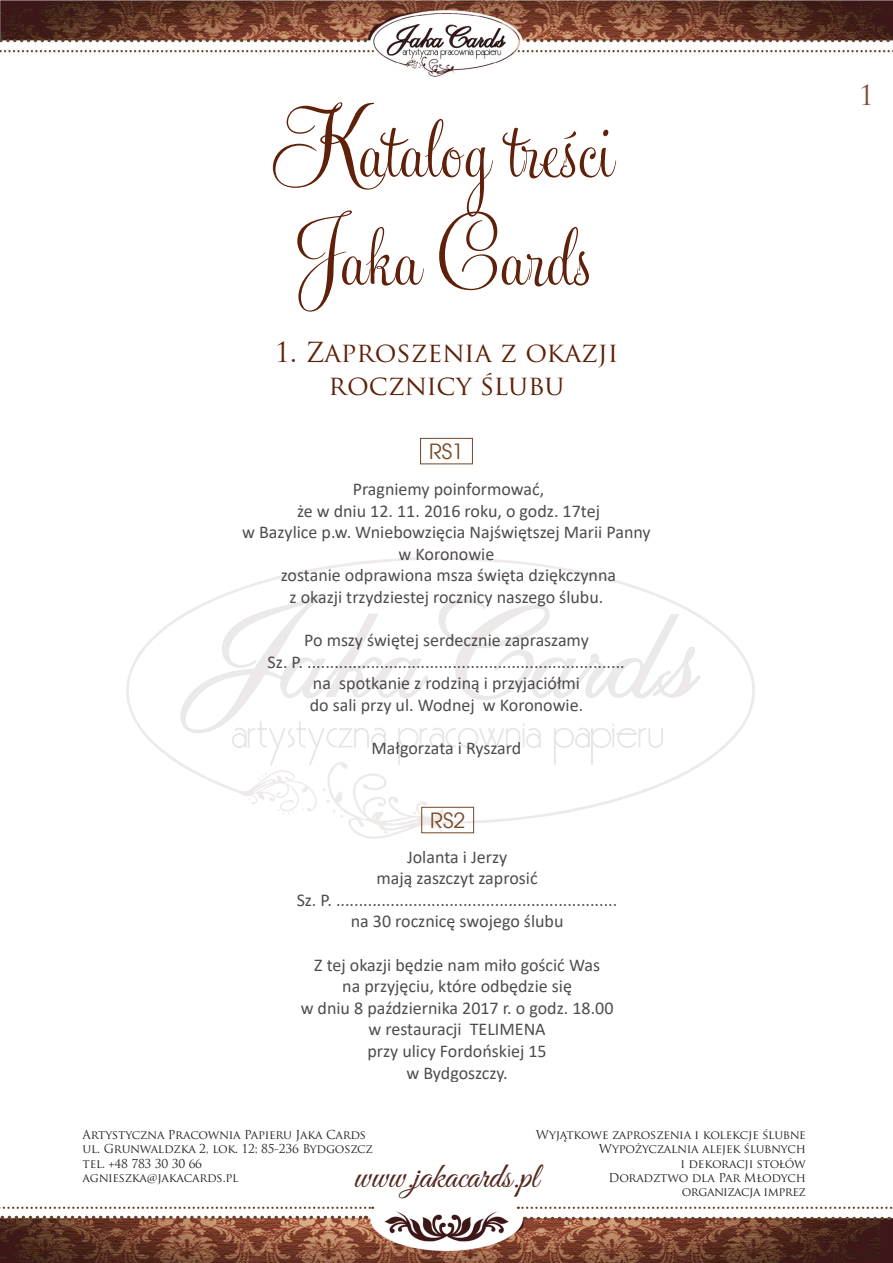
<style>
.page{position:relative;width:893px;height:1263px;background:#fff}
.page>*{position:absolute;margin:0;border:0;box-sizing:border-box;transform-origin:0 0}
.t1{font:90px/108px "Feel Script";letter-spacing:.02em;color:#5f2109}
.t2{font:36px "Great Vibes";color:#54271f}
.Styl_akapitowy_2{font:27px "Trajan Pro";color:#5f2109}
.Styl_akapitowy_3{font:21px "Avant Garde";color:#764725}
.t3{font:18px/21.6px "Calibri";color:#231f20;text-align:center}
.t4{font:12px/14.4px "Trajan Pro";letter-spacing:-.02em;color:#231f20}
</style>
<div class="page">
<img style="left:0;top:1206px;width:893px;height:57px">
<svg style="left:0;top:1216px;width:366px;height:3px"></svg>
<svg style="left:0;top:1206px;width:373px;height:3px"></svg>
<svg style="left:525px;top:1217px;width:368px;height:3px"></svg>
<svg style="left:518px;top:1206px;width:375px;height:3px"></svg>
<img style="left:0;top:0;width:893px;height:77px">
<svg style="left:126px;top:557px;width:629px;height:233px"></svg>
<svg style="left:231px;top:721px;width:433px;height:118px"></svg>
<div style="left:420px;top:438px;width:53px;height:26px;border:1px solid #764725"></div>
<div style="left:421px;top:807px;width:53px;height:26px;border:1px solid #764725"></div>
<p class="t1" style="left:279px;top:90px;width:336px">Katalog treści<br>Jaka Cards</p>
<p class="Styl_akapitowy_2" style="left:275px;top:335px;width:345px">1. Zaproszenia z okazji</p>
<p class="Styl_akapitowy_2" style="left:329px;top:368px;width:237px">rocznicy ślubu</p>
<p class="Styl_akapitowy_3" style="left:429px;top:439px;width:36px">RS1</p>
<p class="t3" style="left:242px;top:479px;width:410px">Pragniemy poinformować,<br>że w dniu 12. 11. 2016 roku, o godz. 17tej<br>w Bazylice p.w. Wniebowzięcia Najświętszej Marii Panny w Koronowie<br>zostanie odprawiona msza święta dziękczynna<br>z okazji trzydziestej rocznicy naszego ślubu.</p>
<p class="t3" style="left:268px;top:630px;width:359px">Po mszy świętej serdecznie zapraszamy<br>Sz. P. ...................................................................... na spotkanie z rodziną i przyjaciółmi<br>do sali przy ul. Wodnej w Koronowie.</p>
<p class="t3" style="left:372px;top:738px;width:151px">Małgorzata i Ryszard</p>
<p class="Styl_akapitowy_3" style="left:430px;top:808px;width:36px">RS2</p>
<p class="t3" style="left:296px;top:846px;width:322px">Jolanta i Jerzy<br>mają zaszczyt zaprosić<br>Sz. P. .............................................................. na 30 rocznicę swojego ślubu</p>
<p class="t3" style="left:301px;top:954px;width:314px">Z tej okazji będzie nam miło gościć Was<br>na przyjęciu, które odbędzie się<br>w dniu 8 października 2017 r. o godz. 18.00 w restauracji TELIMENA<br>przy ulicy Fordońskiej 15<br>w Bydgoszczy.</p>
<p class="t4" style="left:536px;top:1127px;width:271px;text-align:right">Wyjątkowe zaproszenia i kolekcje ślubne<br>Wypożyczalnia alejek ślubnych<br>i dekoracji stołów<br>Doradztwo dla Par Młodych organizacja imprez</p>
<p class="t4" style="left:83px;top:1127px;width:292px">Artystyczna Pracownia Papieru Jaka Cards ul. Grunwaldzka 2, lok. 12; 85-236 Bydgoszcz tel. +48 783 30 30 66<br>agnieszka@jakacards.pl</p>
<h2 class="t2" style="left:354px;top:1157px;width:186px">www.jakacards.pl</h2>
<h3 class="Styl_akapitowy_2" style="left:858px;top:78px;width:17px">1</h3>
</div>
